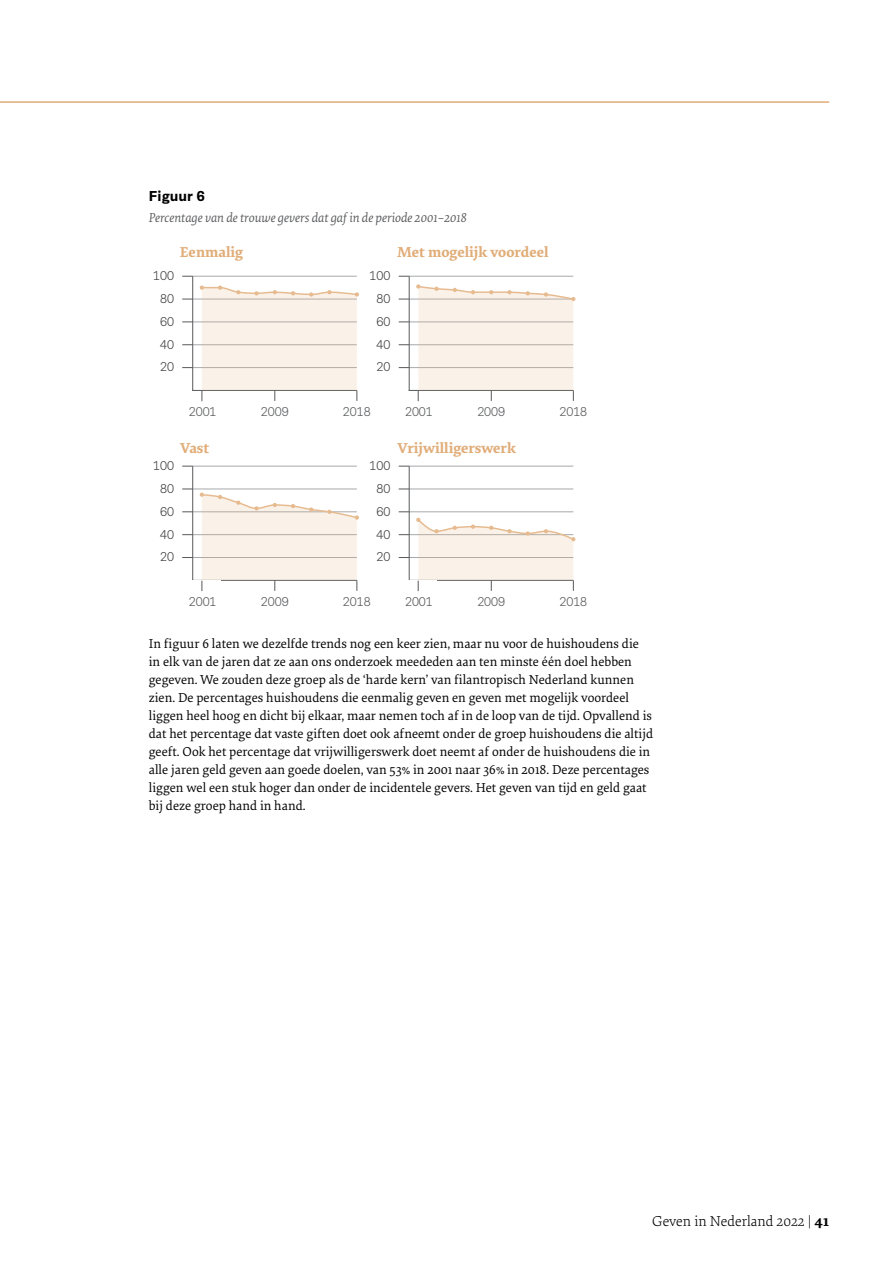
<style>
.page{position:relative;width:893px;height:1263px;background:#fff}
.page>*{position:absolute;margin:0;border:0;box-sizing:border-box;transform-origin:0 0}
.t1{font:700 15px "Elena Basic";color:#e1ad79}
.t2{font:300 15px "Elena Basic";color:#000}
.t3{font:13.5px/18px "Elena Basic";color:#000}
.t4{font:italic 13.5px "Elena Basic";color:#58595b}
.t5{font:700 13.5px "Synthese";color:#000}
.t6{font:300 12px "Synthese";color:#58595b}
.t7{font:300 12px "Synthese";color:#414042}
.s1{font-weight:700}
</style>
<div class="page">
<hr style="left:0;top:101px;width:829px;height:2px;background:#e1ac7a">
<hr style="left:193px;top:367px;width:164px;height:1px;background:#a7a9ac">
<hr style="left:193px;top:344px;width:164px;height:1px;background:#a7a9ac">
<hr style="left:193px;top:322px;width:164px;height:1px;background:#a7a9ac">
<hr style="left:193px;top:299px;width:164px;height:1px;background:#a7a9ac">
<hr style="left:193px;top:276px;width:164px;height:1px;background:#a7a9ac">
<hr style="left:192px;top:276px;width:1px;height:115px;background:#58595b">
<hr style="left:192px;top:390px;width:165px;height:1px;background:#58595b">
<hr style="left:409px;top:367px;width:164px;height:1px;background:#a7a9ac">
<hr style="left:409px;top:344px;width:164px;height:1px;background:#a7a9ac">
<hr style="left:409px;top:322px;width:164px;height:1px;background:#a7a9ac">
<hr style="left:409px;top:299px;width:164px;height:1px;background:#a7a9ac">
<hr style="left:409px;top:276px;width:164px;height:1px;background:#a7a9ac">
<hr style="left:409px;top:276px;width:1px;height:115px;background:#58595b">
<hr style="left:409px;top:390px;width:164px;height:1px;background:#58595b">
<hr style="left:193px;top:557px;width:164px;height:1px;background:#a7a9ac">
<hr style="left:193px;top:534px;width:164px;height:1px;background:#a7a9ac">
<hr style="left:193px;top:512px;width:164px;height:1px;background:#a7a9ac">
<hr style="left:193px;top:489px;width:164px;height:1px;background:#a7a9ac">
<hr style="left:193px;top:466px;width:164px;height:1px;background:#a7a9ac">
<hr style="left:192px;top:466px;width:1px;height:115px;background:#58595b">
<hr style="left:192px;top:580px;width:165px;height:1px;background:#58595b">
<hr style="left:409px;top:557px;width:164px;height:1px;background:#a7a9ac">
<hr style="left:409px;top:534px;width:164px;height:1px;background:#a7a9ac">
<hr style="left:409px;top:512px;width:164px;height:1px;background:#a7a9ac">
<hr style="left:409px;top:489px;width:164px;height:1px;background:#a7a9ac">
<hr style="left:409px;top:466px;width:164px;height:1px;background:#a7a9ac">
<hr style="left:409px;top:466px;width:1px;height:115px;background:#58595b">
<hr style="left:409px;top:580px;width:164px;height:1px;background:#58595b">
<svg style="left:416px;top:284px;width:159px;height:117px"></svg>
<svg style="left:200px;top:285px;width:159px;height:116px"></svg>
<svg style="left:416px;top:518px;width:159px;height:73px"></svg>
<svg style="left:200px;top:492px;width:159px;height:99px"></svg>
<p class="t5" style="left:149px;top:186px;width:57px">Figuur 6</p>
<p class="t4" style="left:149px;top:208px;width:320px">Percentage van de trouwe gevers dat gaf in de periode 2001–2018</p>
<p class="t1" style="left:180px;top:241px;width:65px">Eenmalig</p>
<p class="t1" style="left:397px;top:241px;width:153px">Met mogelijk voordeel</p>
<p class="t7" style="left:153px;top:265px;width:22px">100</p>
<p class="t7" style="left:370px;top:265px;width:22px">100</p>
<p class="t7" style="left:160px;top:288px;width:15px">80</p>
<p class="t7" style="left:376px;top:288px;width:15px">80</p>
<p class="t7" style="left:160px;top:311px;width:15px">60</p>
<p class="t7" style="left:376px;top:311px;width:15px">60</p>
<p class="t7" style="left:160px;top:334px;width:15px">40</p>
<p class="t7" style="left:376px;top:334px;width:15px">40</p>
<p class="t7" style="left:160px;top:357px;width:15px">20</p>
<p class="t7" style="left:376px;top:357px;width:15px">20</p>
<p class="t6" style="left:179px;top:402px;width:29px">2000</p>
<p class="t6" style="left:261px;top:402px;width:29px">2009</p>
<p class="t6" style="left:343px;top:402px;width:29px">2018</p>
<p class="t6" style="left:395px;top:402px;width:29px">2000</p>
<p class="t6" style="left:477px;top:402px;width:29px">2009</p>
<p class="t6" style="left:559px;top:402px;width:29px">2018</p>
<p class="t6" style="left:189px;top:402px;width:29px">2001</p>
<p class="t6" style="left:405px;top:402px;width:29px">2001</p>
<p class="t1" style="left:180px;top:436px;width:31px">Vast</p>
<p class="t1" style="left:398px;top:436px;width:120px">Vrijwilligerswerk</p>
<p class="t7" style="left:153px;top:455px;width:22px">100</p>
<p class="t7" style="left:370px;top:455px;width:22px">100</p>
<p class="t7" style="left:160px;top:478px;width:15px">80</p>
<p class="t7" style="left:376px;top:478px;width:15px">80</p>
<p class="t7" style="left:160px;top:501px;width:15px">60</p>
<p class="t7" style="left:376px;top:501px;width:15px">60</p>
<p class="t7" style="left:160px;top:524px;width:15px">40</p>
<p class="t7" style="left:376px;top:524px;width:15px">40</p>
<p class="t7" style="left:160px;top:547px;width:15px">20</p>
<p class="t7" style="left:376px;top:547px;width:15px">20</p>
<p class="t6" style="left:179px;top:592px;width:29px">2000</p>
<p class="t6" style="left:261px;top:592px;width:29px">2009</p>
<p class="t6" style="left:343px;top:592px;width:29px">2018</p>
<p class="t6" style="left:395px;top:592px;width:29px">2000</p>
<p class="t6" style="left:477px;top:592px;width:29px">2009</p>
<p class="t6" style="left:559px;top:592px;width:29px">2018</p>
<p class="t6" style="left:189px;top:592px;width:29px">2001</p>
<p class="t6" style="left:405px;top:592px;width:29px">2001</p>
<p class="t3" style="left:149px;top:634px;width:506px">In figuur 6 laten we dezelfde trends nog een keer zien, maar nu voor de huishoudens die in elk van de jaren dat ze aan ons onderzoek meededen aan ten minste één doel hebben gegeven. We zouden deze groep als de ‘harde kern’ van filantropisch Nederland kunnen zien. De percentages huishoudens die eenmalig geven en geven met mogelijk voordeel liggen heel hoog en dicht bij elkaar, maar nemen toch af in de loop van de tijd. Opvallend is dat het percentage dat vaste giften doet ook afneemt onder de groep huishoudens die altijd geeft. Ook het percentage dat vrijwilligerswerk doet neemt af onder de huishoudens die in alle jaren geld geven aan goede doelen, van 53% in 2001 naar 36% in 2018. Deze percentages liggen wel een stuk hoger dan onder de incidentele gevers. Het geven van tijd en geld gaat bij deze groep hand in hand.</p>
<p class="t2" style="left:652px;top:1211px;width:178px">Geven in Nederland 2022 | <span class="s1">41</span></p>
</div>
